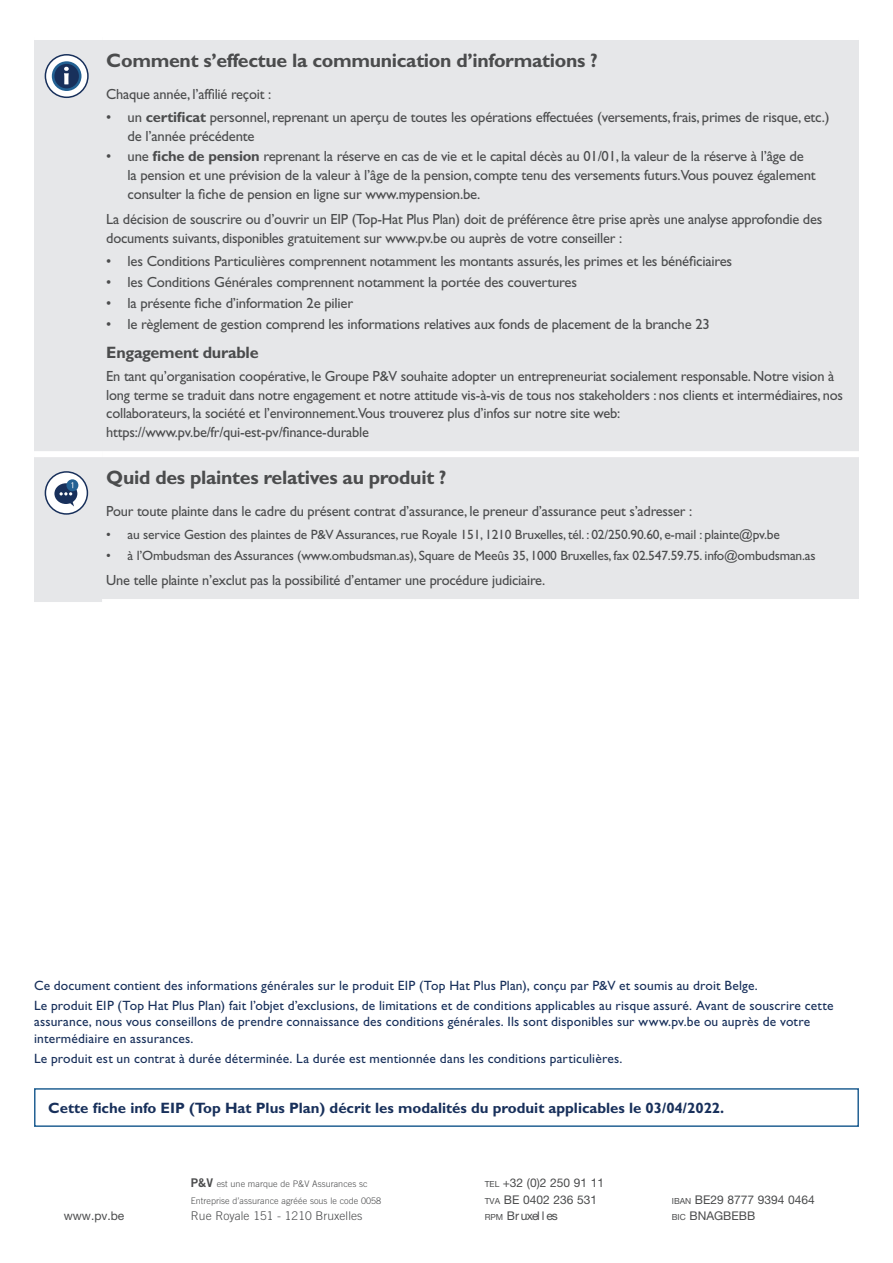
<style>
.page{position:relative;width:893px;height:1263px;background:#fff}
.page>*{position:absolute;margin:0;border:0;box-sizing:border-box;transform-origin:0 0}
.Hoofdtitel{font:700 19.5px "Gill Sans Std";letter-spacing:-.015em;color:#4b4c4d}
.Tussentitel{font:700 16.5px "Gill Sans Std";letter-spacing:-.015em;color:#4b4c4d}
.t1{font:700 15px "Gill Sans Std";color:#18305b}
.Broodtekst{font:14.7px/18.8px "Gill Sans Std";letter-spacing:-.015em;color:#4b4c4d}
.t2{font:13.5px/20.4px "Gill Sans Std";letter-spacing:.015em;color:#18305b}
.t3{font:13.5px "Gill Sans Std";letter-spacing:-.015em;color:#4b4c4d}
.t4{font:12px/16.5px "Helvetica Neue LT Std";color:#4b4c4d}
.t5{font:300 12px "Trade Gothic LT Std";letter-spacing:.005em;color:#4b4c4d}
.t6{font:300 9px/16.5px "Trade Gothic LT Std";letter-spacing:.005em;color:#4b4c4d}
.s1{font-weight:700}
.s2{font-family:"Trade Gothic LT Std Bd 2";font-weight:400;font-size:12px}
.s3{font-size:8.4px}
</style>
<div class="page">
<div style="left:34px;top:1088px;width:825px;height:39px;border:2px solid #236193"></div>
<div style="left:34px;top:40px;width:825px;height:562px;background:#e6e7e9"></div>
<div style="left:34px;top:451px;width:68px;height:6px;background:#fff"></div>
<div style="left:102px;top:451px;width:757px;height:6px;background:#fff"></div>
<div style="left:102px;top:599px;width:757px;height:6px;background:#fff"></div>
<svg style="left:45px;top:54px;width:44px;height:44px"></svg>
<svg style="left:45px;top:471px;width:43px;height:44px"></svg>
<p class="Hoofdtitel" style="left:106px;top:49px;width:493px">Comment s’effectue la communication d’informations ?</p>
<p class="Broodtekst" style="left:106px;top:85px;width:166px">Chaque année, l’affilié reçoit :</p>
<p class="Broodtekst" style="left:128px;top:108px;width:703px;text-indent:-21px">• un <span class="s1">certificat</span> personnel, reprenant un aperçu de toutes les opérations effectuées (versements, frais, primes de risque, etc.) de l’année précédente</p>
<p class="Broodtekst" style="left:128px;top:147px;width:690px;text-indent:-21px">• une <span class="s1">fiche de pension</span> reprenant la réserve en cas de vie et le capital décès au 01/01, la valeur de la réserve à l’âge de la pension et une prévision de la valeur à l’âge de la pension, compte tenu des versements futurs.Vous pouvez également consulter la fiche de pension en ligne sur www.mypension.be.</p>
<p class="Broodtekst" style="left:106px;top:210px;width:717px">La décision de souscrire ou d’ouvrir un EIP (Top-Hat Plus Plan) doit de préférence être prise après une analyse approfondie des documents suivants, disponibles gratuitement sur www.pv.be ou auprès de votre conseiller :</p>
<p class="Broodtekst" style="left:106px;top:252px;width:627px">• les Conditions Particulières comprennent notamment les montants assurés, les primes et les bénéficiaires</p>
<p class="Broodtekst" style="left:106px;top:272px;width:472px">• les Conditions Générales comprennent notamment la portée des couvertures</p>
<p class="Broodtekst" style="left:106px;top:293px;width:248px">• la présente fiche d’information 2e pilier</p>
<p class="Broodtekst" style="left:106px;top:314px;width:605px">• le règlement de gestion comprend les informations relatives aux fonds de placement de la branche 23</p>
<p class="Tussentitel" style="left:106px;top:343px;width:154px">Engagement durable</p>
<p class="Broodtekst" style="left:106px;top:367px;width:738px">En tant qu’organisation coopérative, le Groupe P&amp;V souhaite adopter un entrepreneuriat socialement responsable. Notre vision à long terme se traduit dans notre engagement et notre attitude vis-à-vis de tous nos stakeholders : nos clients et intermédiaires, nos collaborateurs, la société et l’environnement.Vous trouverez plus d’infos sur notre site web: https://www.pv.be/fr/qui-est-pv/finance-durable</p>
<p class="Hoofdtitel" style="left:106px;top:466px;width:342px">Quid des plaintes relatives au produit ?</p>
<p class="Broodtekst" style="left:106px;top:502px;width:588px">Pour toute plainte dans le cadre du présent contrat d’assurance, le preneur d’assurance peut s’adresser :</p>
<p class="t3" style="left:106px;top:527px;width:675px">• au service Gestion des plaintes de P&amp;V Assurances, rue Royale 151, 1210 Bruxelles, tél. : 02/250.90.60, e-mail : plainte@pv.be</p>
<p class="t3" style="left:106px;top:547px;width:711px">• à l’Ombudsman des Assurances (www.ombudsman.as), Square de Meeûs 35, 1000 Bruxelles, fax 02.547.59.75. info@ombudsman.as</p>
<p class="Broodtekst" style="left:106px;top:571px;width:440px">Une telle plainte n’exclut pas la possibilité d’entamer une procédure judiciaire.</p>
<p class="t2" style="left:34px;top:975px;width:801px">Ce document contient des informations générales sur le produit EIP (Top Hat Plus Plan), conçu par P&amp;V et soumis au droit Belge.<br>Le produit EIP (Top Hat Plus Plan) fait l’objet d’exclusions, de limitations et de conditions applicables au risque assuré. Avant de souscrire cette</p>
<p class="t2" style="left:34px;top:1014px;width:778px;line-height:16.2px">assurance, nous vous conseillons de prendre connaissance des conditions générales. Ils sont disponibles sur www.pv.be ou auprès de votre intermédiaire en assurances.</p>
<p class="t2" style="left:34px;top:1048px;width:590px">Le produit est un contrat à durée déterminée. La durée est mentionnée dans les conditions particulières.</p>
<p class="t1" style="left:48px;top:1099px;width:677px">Cette fiche info EIP (Top Hat Plus Plan) décrit les modalités du produit applicables le 03/04/2022.</p>
<p class="t6" style="left:191px;top:1176px;width:192px"><span class="s2">P&amp;V</span> est une marque de P&amp;V Assurances sc<br>Entreprise d’assurance agréée sous le code 0058</p>
<p class="t5" style="left:191px;top:1209px;width:173px">Rue Royale 151 - 1210 Bruxelles</p>
<p class="t4" style="left:485px;top:1175px;width:121px"><span class="s3">TEL</span> +32 (0)2 250 91 11<br><span class="s3">TVA</span> BE 0402 236 531</p>
<p class="t4" style="left:64px;top:1208px;width:62px">www.pv.be</p>
<p class="t4" style="left:485px;top:1208px;width:74px"><span class="s3">RPM</span> Br uxel l es</p>
<p class="t4" style="left:672px;top:1191px;width:145px"><span class="s3">IBAN</span> BE29 8777 9394 0464<br><span class="s3">BIC</span> BNAGBEBB</p>
</div>
